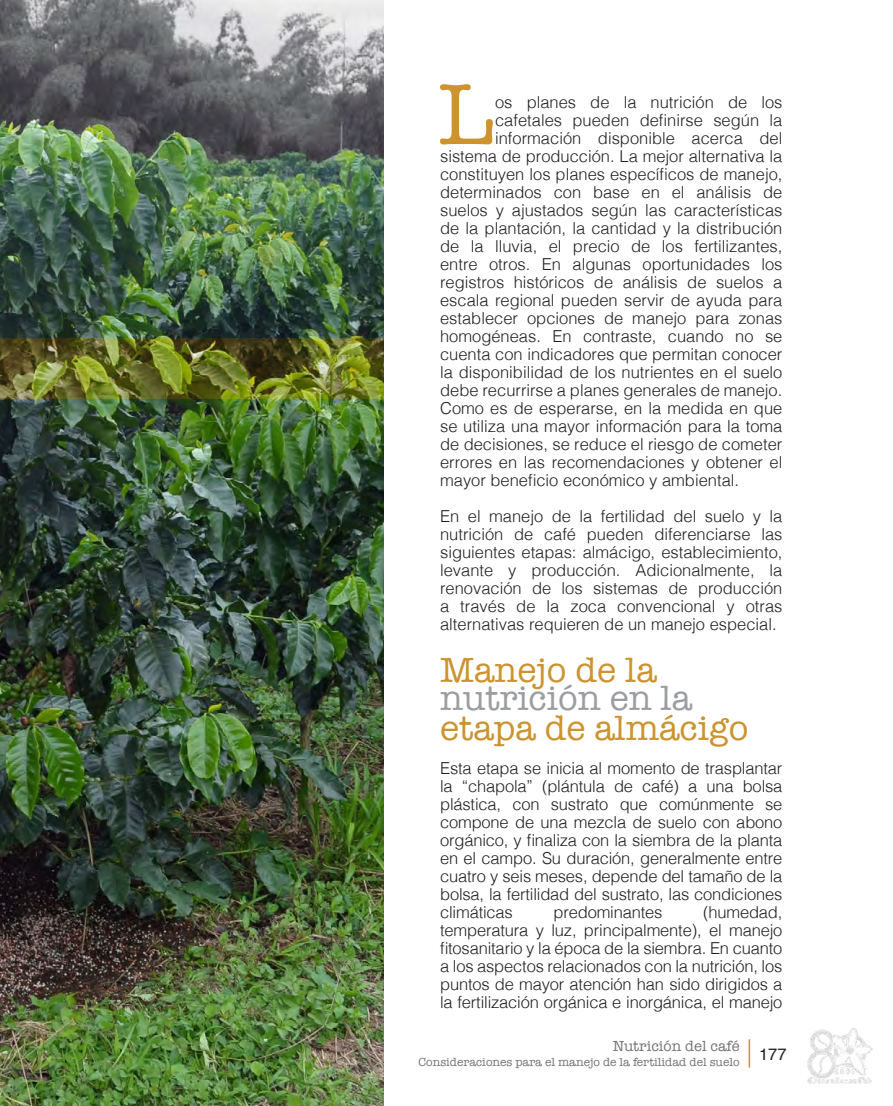
<style>
.page{position:relative;width:893px;height:1106px;background:#fff}
.page>*{position:absolute;margin:0;border:0;box-sizing:border-box;transform-origin:0 0}
.TEXTOS_GENERALES_CON{font:89.25px "American Typewriter";color:#cc932e}
._1_SUBTITULO{font:36px/29.2px "American Typewriter";color:#cc932e}
.TEXTOS_GENERALES{font:300 16.5px/18px "Helvetica";letter-spacing:-.01em;color:#231f20;text-align:justify}
.TEXTOS_GENERALES_CON-2{font:300 16.5px "Helvetica";color:#231f20}
.t1{font:15px "American Typewriter";color:#717375}
.t2{font:12px "American Typewriter";color:#717375}
.s1{color:#9b9da0}
</style>
<div class="page">
<img style="left:808px;top:1028px;width:64px;height:56px">
<svg style="left:749px;top:1039px;width:1px;height:28px"></svg>
<img style="left:0;top:0;width:384px;height:1106px">
<img style="left:0;top:338px;width:384px;height:61px">
<p class="TEXTOS_GENERALES_CON" style="left:438px;top:46px;width:58px">L</p>
<p class="TEXTOS_GENERALES_CON-2" style="left:495px;top:88px;width:289px">os planes de la nutrición de los</p>
<p class="TEXTOS_GENERALES_CON-2" style="left:495px;top:106px;width:289px">cafetales pueden definirse según la</p>
<p class="TEXTOS_GENERALES_CON-2" style="left:495px;top:124px;width:289px">información disponible acerca del</p>
<p class="TEXTOS_GENERALES_CON-2" style="left:440px;top:142px;width:344px">sistema de producción. La mejor alternativa la</p>
<p class="TEXTOS_GENERALES_CON-2" style="left:440px;top:160px;width:344px">constituyen los planes específicos de manejo,</p>
<p class="TEXTOS_GENERALES_CON-2" style="left:440px;top:178px;width:344px">determinados con base en el análisis de</p>
<p class="TEXTOS_GENERALES_CON-2" style="left:440px;top:196px;width:344px">suelos y ajustados según las características</p>
<p class="TEXTOS_GENERALES_CON-2" style="left:440px;top:214px;width:344px">de la plantación, la cantidad y la distribución</p>
<p class="TEXTOS_GENERALES_CON-2" style="left:440px;top:232px;width:344px">de la lluvia, el precio de los fertilizantes,</p>
<p class="TEXTOS_GENERALES_CON-2" style="left:440px;top:250px;width:344px">entre otros. En algunas oportunidades los</p>
<p class="TEXTOS_GENERALES_CON-2" style="left:440px;top:268px;width:344px">registros históricos de análisis de suelos a</p>
<p class="TEXTOS_GENERALES_CON-2" style="left:440px;top:286px;width:344px">escala regional pueden servir de ayuda para</p>
<p class="TEXTOS_GENERALES_CON-2" style="left:440px;top:304px;width:344px">establecer opciones de manejo para zonas</p>
<p class="TEXTOS_GENERALES_CON-2" style="left:440px;top:322px;width:344px">homogéneas. En contraste, cuando no se</p>
<p class="TEXTOS_GENERALES_CON-2" style="left:440px;top:340px;width:344px">cuenta con indicadores que permitan conocer</p>
<p class="TEXTOS_GENERALES_CON-2" style="left:440px;top:358px;width:344px">la disponibilidad de los nutrientes en el suelo</p>
<p class="TEXTOS_GENERALES_CON-2" style="left:440px;top:376px;width:344px">debe recurrirse a planes generales de manejo.</p>
<p class="TEXTOS_GENERALES_CON-2" style="left:440px;top:394px;width:344px">Como es de esperarse, en la medida en que</p>
<p class="TEXTOS_GENERALES_CON-2" style="left:440px;top:412px;width:344px">se utiliza una mayor información para la toma</p>
<p class="TEXTOS_GENERALES_CON-2" style="left:440px;top:430px;width:344px">de decisiones, se reduce el riesgo de cometer</p>
<p class="TEXTOS_GENERALES_CON-2" style="left:440px;top:448px;width:344px">errores en las recomendaciones y obtener el</p>
<p class="TEXTOS_GENERALES_CON-2" style="left:440px;top:466px;width:300px">mayor beneficio económico y ambiental.</p>
<p class="TEXTOS_GENERALES" style="left:440px;top:506px;width:344px">En el manejo de la fertilidad del suelo y la nutrición de café pueden diferenciarse las siguientes etapas: almácigo, establecimiento, levante y producción. Adicionalmente, la renovación de los sistemas de producción a través de la zoca convencional y otras alternativas requieren de un manejo especial.</p>
<p class="_1_SUBTITULO" style="left:440px;top:653px;width:310px">Manejo de la <span class="s1">nutrición en la </span>etapa de almácigo</p>
<p class="TEXTOS_GENERALES" style="left:440px;top:758px;width:344px">Esta etapa se inicia al momento de trasplantar la “chapola” (plántula de café) a una bolsa plástica, con sustrato que comúnmente se compone de una mezcla de suelo con abono orgánico, y finaliza con la siembra de la planta en el campo. Su duración, generalmente entre cuatro y seis meses, depende del tamaño de la bolsa, la fertilidad del sustrato, las condiciones climáticas</p>
<p class="TEXTOS_GENERALES" style="left:440px;top:902px;width:344px;text-indent:263px">(humedad, temperatura y luz, principalmente), el manejo fitosanitario y la época de la siembra. En cuanto a los aspectos relacionados con la nutrición, los puntos de mayor atención han sido dirigidos a la fertilización orgánica e inorgánica, el manejo</p>
<p class="TEXTOS_GENERALES" style="left:553px;top:902px;width:110px">predominantes</p>
<p class="t1" style="left:613px;top:1034px;width:128px">Nutrición del café</p>
<p class="t2" style="left:418px;top:1052px;width:370px">Consideraciones para el manejo de la fertilidad del suelo <sup>177</sup></p>
</div>
